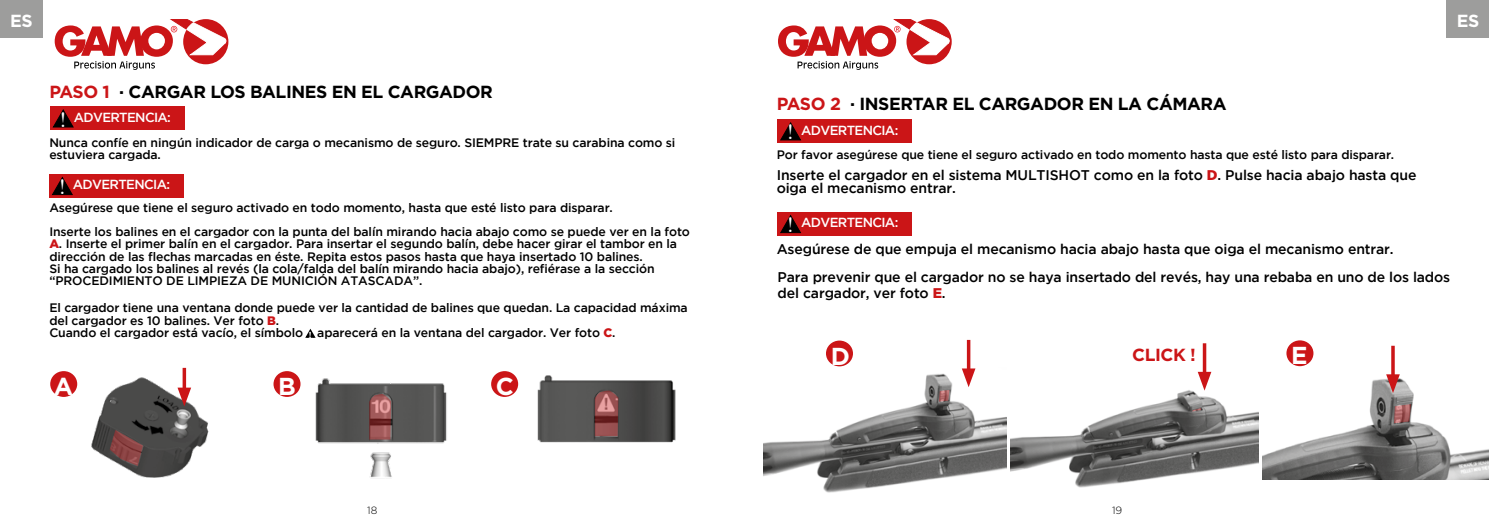
<style>
.page{position:relative;width:1489px;height:521px;background:#fff}
.page>*{position:absolute;margin:0;border:0;box-sizing:border-box;transform-origin:0 0}
.t1{font:700 24.5px "Gotham";color:#fff}
.t2{font:21.53px "Times";color:#fff}
.t3{font:700 17.5px "Gotham";letter-spacing:-.025em;color:#000}
.t4{font:700 17.5px "Gotham";letter-spacing:-.025em;color:#cb1517}
.t5{font:700 17.5px "Gotham";color:#fff}
.t6{font:500 14px/13.1px "Gotham";letter-spacing:-.01em;color:#000}
.t7{font:500 13.12px "Gotham";letter-spacing:-.05em;color:#fff}
.t8{font:500 12.25px/12.2px "Gotham";letter-spacing:-.01em;color:#000}
.t9{font:300 10.5px "Gotham";color:#000}
.t10{font:700 8.75px "Gotham";color:#fff}
.s1{color:#cb1517}
.s2{font-weight:900;color:#cb1517}
</style>
<div class="page">
<svg style="left:305px;top:328px;width:11px;height:10px"></svg>
<div style="left:50px;top:107px;width:134px;height:23px;background:#cb1517"></div>
<svg style="left:52px;top:109px;width:22px;height:19px"></svg>
<div style="left:1446px;top:0;width:42px;height:38px;background:#9d9d9c"></div>
<div style="left:0;top:0;width:42px;height:38px;background:#9d9d9c"></div>
<div style="left:49px;top:174px;width:134px;height:24px;background:#cb1517"></div>
<svg style="left:51px;top:176px;width:22px;height:20px"></svg>
<div style="left:777px;top:120px;width:134px;height:23px;background:#cb1517"></div>
<svg style="left:780px;top:122px;width:22px;height:19px"></svg>
<div style="left:777px;top:212px;width:134px;height:24px;background:#cb1517"></div>
<svg style="left:780px;top:214px;width:21px;height:20px"></svg>
<div style="left:51px;top:372px;width:25px;height:24px;background:#cb1517;border-radius:50%"></div>
<div style="left:50px;top:371px;width:27px;height:26px;border:2px solid #cb1517;border-radius:50%"></div>
<img style="left:91px;top:369px;width:118px;height:109px">
<img style="left:315px;top:378px;width:132px;height:100px">
<div style="left:274px;top:372px;width:25px;height:24px;background:#cb1517;border-radius:50%"></div>
<div style="left:273px;top:371px;width:27px;height:26px;border:2px solid #cb1517;border-radius:50%"></div>
<div style="left:492px;top:372px;width:25px;height:24px;background:#cb1517;border-radius:50%"></div>
<div style="left:491px;top:371px;width:27px;height:26px;border:2px solid #cb1517;border-radius:50%"></div>
<svg style="left:182px;top:368px;width:4px;height:20px"></svg>
<svg style="left:177px;top:388px;width:14px;height:18px"></svg>
<img style="left:537px;top:375px;width:139px;height:68px">
<svg style="left:110px;top:430px;width:33px;height:36px"></svg>
<svg style="left:369px;top:394px;width:22px;height:45px"></svg>
<svg style="left:595px;top:390px;width:23px;height:46px"></svg>
<img style="left:1262px;top:368px;width:226px;height:111px">
<img style="left:1010px;top:390px;width:248px;height:98px">
<img style="left:763px;top:368px;width:243px;height:125px">
<div style="left:826px;top:341px;width:26px;height:24px;background:#cb1517;border-radius:50%"></div>
<div style="left:826px;top:340px;width:27px;height:26px;border:2px solid #cb1517;border-radius:50%"></div>
<div style="left:1287px;top:341px;width:25px;height:24px;background:#cb1517;border-radius:50%"></div>
<div style="left:1286px;top:340px;width:27px;height:26px;border:2px solid #cb1517;border-radius:50%"></div>
<svg style="left:1390px;top:346px;width:4px;height:28px"></svg>
<svg style="left:1385px;top:374px;width:14px;height:19px"></svg>
<svg style="left:966px;top:340px;width:4px;height:28px"></svg>
<svg style="left:961px;top:368px;width:14px;height:19px"></svg>
<svg style="left:1202px;top:343px;width:4px;height:29px"></svg>
<svg style="left:1197px;top:372px;width:14px;height:19px"></svg>
<svg style="left:938px;top:390px;width:11px;height:12px"></svg>
<svg style="left:1192px;top:408px;width:9px;height:3px"></svg>
<svg style="left:1393px;top:404px;width:17px;height:19px"></svg>
<svg style="left:55px;top:19px;width:171px;height:51px"></svg>
<svg style="left:778px;top:19px;width:171px;height:51px"></svg>
<h3 class="t5" style="left:10px;top:10px;width:24px">ES</h3>
<h3 class="t5" style="left:1456px;top:10px;width:24px">ES</h3>
<h3 class="t3" style="left:49px;top:82px;width:445px"><span class="s1">PASO 1</span> · CARGAR LOS BALINES EN EL CARGADOR</h3>
<h2 class="t2" style="left:59px;top:99px;width:9px">!</h2>
<p class="t7" style="left:74px;top:110px;width:99px">ADVERTENCIA:</p>
<p class="t8" style="left:49px;top:136px;width:627px">Nunca confíe en ningún indicador de carga o mecanismo de seguro. SIEMPRE trate su carabina como si estuviera cargada.</p>
<h2 class="t2" style="left:58px;top:167px;width:9px">!</h2>
<p class="t7" style="left:73px;top:177px;width:99px">ADVERTENCIA:</p>
<p class="t8" style="left:49px;top:201px;width:565px">Asegúrese que tiene el seguro activado en todo momento, hasta que esté listo para disparar.</p>
<p class="t8" style="left:49px;top:225px;width:642px">Inserte los balines en el cargador con la punta del balín mirando hacia abajo como se puede ver en la foto <span class="s2">A</span>. Inserte el primer balín en el cargador. Para insertar el segundo balín, debe hacer girar el tambor en la dirección de las flechas marcadas en éste. Repita estos pasos hasta que haya insertado 10 balines.<br>Si ha cargado los balines al revés (la cola/falda del balín mirando hacia abajo), refiérase a la sección “PROCEDIMIENTO DE LIMPIEZA DE MUNICIÓN ATASCADA”.</p>
<p class="t8" style="left:49px;top:302px;width:640px">El cargador tiene una ventana donde puede ver la cantidad de balines que quedan. La capacidad máxima del cargador es 10 balines. Ver foto <span class="s2">B</span>.<br>Cuando el cargador está vacío, el símbolo aparecerá en la ventana del cargador. Ver foto <span class="s2">C</span>.</p>
<p class="t10" style="left:309px;top:330px;width:4px">!</p>
<h1 class="t1" style="left:54px;top:372px;width:21px">A</h1>
<h1 class="t1" style="left:278px;top:372px;width:19px">B</h1>
<h1 class="t1" style="left:496px;top:372px;width:20px">C</h1>
<h3 class="t3" style="left:776px;top:94px;width:451px"><span class="s1">PASO 2</span> · INSERTAR EL CARGADOR EN LA CÁMARA</h3>
<h2 class="t2" style="left:786px;top:112px;width:9px">!</h2>
<p class="t7" style="left:801px;top:123px;width:99px">ADVERTENCIA:</p>
<p class="t8" style="left:776px;top:148px;width:619px">Por favor asegúrese que tiene el seguro activado en todo momento hasta que esté listo para disparar.</p>
<p class="t6" style="left:776px;top:168px;width:641px">Inserte el cargador en el sistema MULTISHOT como en la foto <span class="s2">D</span>. Pulse hacia abajo hasta que oiga el mecanismo entrar.</p>
<h2 class="t2" style="left:786px;top:205px;width:9px">!</h2>
<p class="t7" style="left:801px;top:215px;width:99px">ADVERTENCIA:</p>
<p class="t6" style="left:776px;top:242px;width:618px">Asegúrese de que empuja el mecanismo hacia abajo hasta que oiga el mecanismo entrar.</p>
<p class="t6" style="left:777px;top:269px;width:674px;line-height:15.8px">Para prevenir que el cargador no se haya insertado del revés, hay una rebaba en uno de los lados del cargador, ver foto <span class="s2">E</span>.</p>
<h1 class="t1" style="left:830px;top:342px;width:21px">D</h1>
<h3 class="t4" style="left:1132px;top:344px;width:65px">CLICK !</h3>
<h1 class="t1" style="left:1290px;top:342px;width:18px">E</h1>
<p class="t9" style="left:367px;top:505px;width:12px">18</p>
<p class="t9" style="left:1112px;top:505px;width:12px">19</p>
</div>
